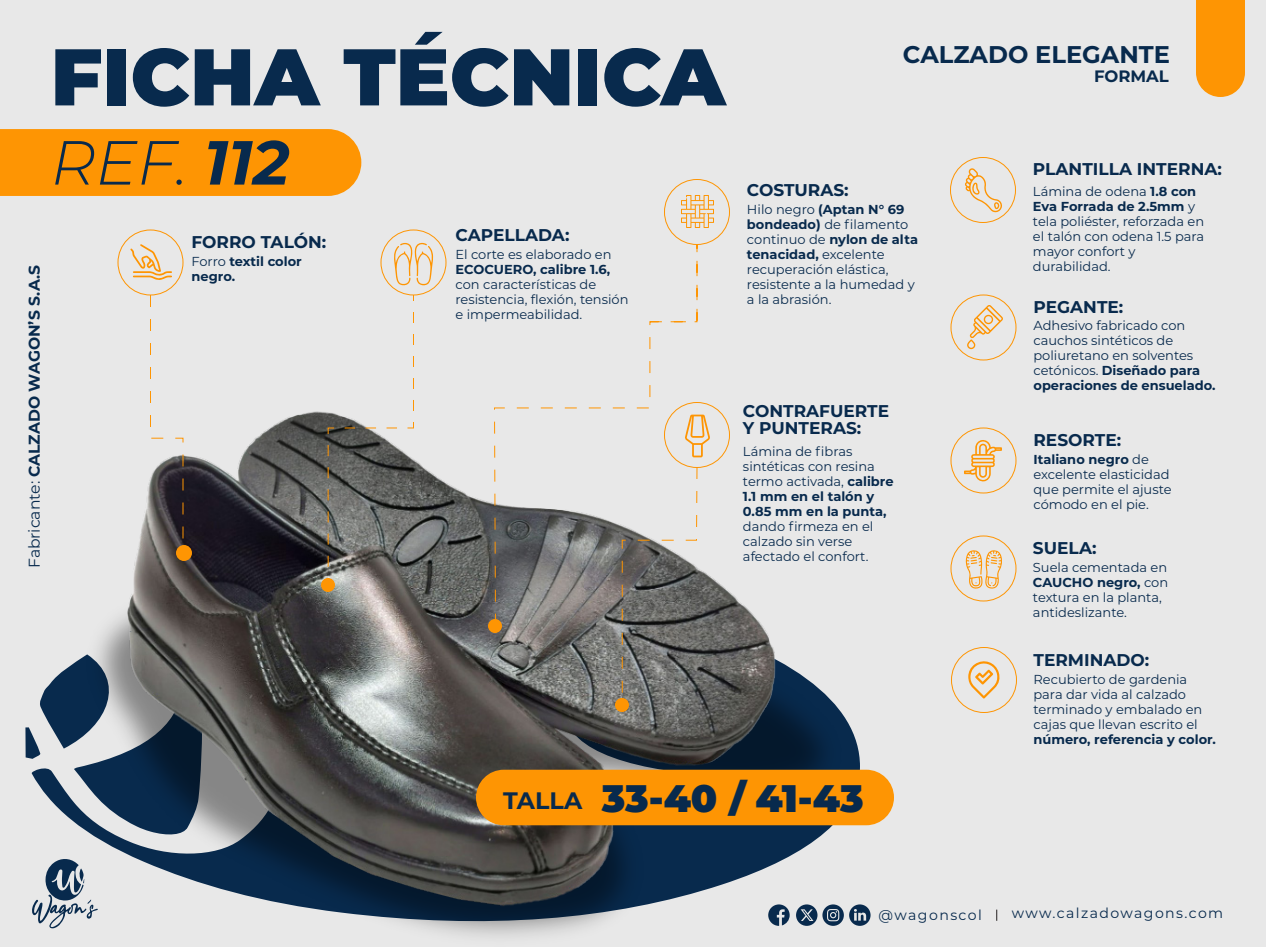
<style>
.page{position:relative;width:1266px;height:948px;background:#fff}
.page>*{position:absolute;margin:0;border:0;box-sizing:border-box;transform-origin:0 0}
.t1{font:900 80.2px "Montserrat";color:#082a4d}
.t2{font:italic 300 62.1px "Montserrat";color:#082a4d}
.t3{font:900 38.3px "Montserrat";letter-spacing:-.005em;color:#082a4d}
.t4{font:700 24.1px "Montserrat";color:#082a4d}
.t5{font:700 17px/17px "Montserrat";color:#082a4d}
.t6{font:700 16.5px "Montserrat";color:#082a4d}
.t7{font:700 15.6px "Montserrat";color:#082a4d}
.t8{font:14.1px "Montserrat";letter-spacing:.1em;color:#082a4d}
.t9{font:13px/15px "Montserrat";color:#082a4d}
.t10{font:700 13px/15px "Montserrat";color:#082a4d}
.s1{font-weight:400}
.s2{font-weight:700}
.s3{font-weight:700;font-size:23.8px}
</style>
<div class="page">
<div style="left:0;top:0;width:1266px;height:947px;background:#e8e8e8"></div>
<div style="left:1196px;top:0;width:49px;height:97px;background:#fe9503"></div>
<svg style="left:31px;top:741px;width:829px;height:188px"></svg>
<svg style="left:25px;top:664px;width:47px;height:95px"></svg>
<img style="left:72px;top:622px;width:784px;height:314px">
<img style="left:115px;top:402px;width:668px;height:521px">
<div style="left:0;top:129px;width:361px;height:67px;background:#fe9503"></div>
<div style="left:118px;top:230px;width:66px;height:66px;border:1px solid #fe9503;border-radius:50%"></div>
<div style="left:380px;top:230px;width:66px;height:66px;border:1px solid #fe9503;border-radius:50%"></div>
<div style="left:950px;top:157px;width:66px;height:66px;border:1px solid #fe9503;border-radius:50%"></div>
<div style="left:664px;top:179px;width:66px;height:66px;border:1px solid #fe9503;border-radius:50%"></div>
<div style="left:950px;top:294px;width:66px;height:66px;border:1px solid #fe9503;border-radius:50%"></div>
<div style="left:950px;top:428px;width:66px;height:66px;border:1px solid #fe9503;border-radius:50%"></div>
<div style="left:950px;top:536px;width:66px;height:66px;border:1px solid #fe9503;border-radius:50%"></div>
<div style="left:951px;top:647px;width:66px;height:66px;border:1px solid #fe9503;border-radius:50%"></div>
<div style="left:476px;top:770px;width:418px;height:55px;background:#fe9503;border-radius:28px"></div>
<svg style="left:327px;top:427px;width:8px;height:140px"></svg>
<svg style="left:345px;top:421px;width:69px;height:8px"></svg>
<svg style="left:413px;top:295px;width:1px;height:116px"></svg>
<div style="left:321px;top:578px;width:14px;height:14px;background:#fe9503;border-radius:50%"></div>
<div style="left:488px;top:619px;width:14px;height:14px;background:#fe9503;border-radius:50%"></div>
<div style="left:176px;top:545px;width:16px;height:16px;background:#fe9503;border-radius:50%"></div>
<svg style="left:150px;top:294px;width:34px;height:260px"></svg>
<svg style="left:768px;top:904px;width:22px;height:22px"></svg>
<svg style="left:796px;top:904px;width:75px;height:22px"></svg>
<svg style="left:493px;top:244px;width:205px;height:381px"></svg>
<svg style="left:621px;top:466px;width:77px;height:234px"></svg>
<div style="left:615px;top:698px;width:14px;height:14px;background:#fe9503;border-radius:50%"></div>
<svg style="left:130px;top:244px;width:42px;height:36px"></svg>
<svg style="left:394px;top:242px;width:39px;height:44px"></svg>
<svg style="left:681px;top:195px;width:33px;height:33px"></svg>
<svg style="left:685px;top:415px;width:25px;height:42px"></svg>
<svg style="left:965px;top:168px;width:37px;height:44px"></svg>
<svg style="left:967px;top:305px;width:36px;height:44px"></svg>
<svg style="left:964px;top:440px;width:38px;height:42px"></svg>
<svg style="left:966px;top:550px;width:36px;height:39px"></svg>
<svg style="left:968px;top:661px;width:32px;height:38px"></svg>
<p class="t7" style="left:23px;top:568px;width:305px;rotate:-90deg"><span class="s1">Fabricante:</span> CALZADO WAGON’S S.A.S</p>
<h1 class="t1" style="left:51px;top:17px;width:676px">FICHA TÉCNICA</h1>
<h2 class="t2" style="left:51px;top:120px;width:240px">REF. <span class="s2">112</span></h2>
<h3 class="t5" style="left:191px;top:233px;width:136px">FORRO TALÓN:</h3>
<p class="t10" style="left:191px;top:253px;width:112px"><span class="s1">Forro</span> textil color negro.</p>
<h3 class="t5" style="left:455px;top:226px;width:116px">CAPELLADA:</h3>
<p class="t9" style="left:455px;top:246px;width:158px">El corte es elaborado en</p>
<p class="t10" style="left:455px;top:261px;width:156px">ECOCUERO, calibre 1.6,</p>
<p class="t9" style="left:455px;top:276px;width:175px">con características de resistencia, flexión, tensión e impermeabilidad.</p>
<h3 class="t4" style="left:903px;top:37px;width:268px">CALZADO ELEGANTE</h3>
<p class="t6" style="left:1094px;top:65px;width:76px">FORMAL</p>
<h3 class="t5" style="left:747px;top:181px;width:103px">COSTURAS:</h3>
<p class="t9" style="left:747px;top:201px;width:173px">Hilo negro <span class="s2">(Aptan N° 69 bondeado)</span> de filamento continuo de <span class="s2">nylon de alta tenacidad,</span> excelente recuperación elástica, resistente a la humedad y a la abrasión.</p>
<h3 class="t5" style="left:743px;top:402px;width:148px">CONTRAFUERTE<br>Y PUNTERAS:</h3>
<p class="t9" style="left:743px;top:443px;width:152px">Lámina de fibras sintéticas con resina termo activada, <span class="s2">calibre<br>1.1 mm en el talón y<br>0.85 mm en la punta,</span></p>
<p class="t9" style="left:743px;top:518px;width:132px">dando firmeza en el calzado sin verse afectado el confort.</p>
<h3 class="t5" style="left:1033px;top:159px;width:191px">PLANTILLA INTERNA:</h3>
<p class="t9" style="left:1033px;top:184px;width:173px">Lámina de odena <span class="s2">1.8 con<br>Eva Forrada de 2.5mm</span> y tela poliéster, reforzada en el talón con odena 1.5 para mayor confort y durabilidad.</p>
<h3 class="t5" style="left:1033px;top:297px;width:91px">PEGANTE:</h3>
<p class="t9" style="left:1033px;top:318px;width:184px">Adhesivo fabricado con cauchos sintéticos de poliuretano en solventes cetónicos. <span class="s2">Diseñado para operaciones de ensuelado.</span></p>
<h3 class="t5" style="left:1033px;top:431px;width:89px">RESORTE:</h3>
<p class="t9" style="left:1033px;top:451px;width:140px"><span class="s2">Italiano negro</span> de excelente elasticidad que permite el ajuste cómodo en el pie.</p>
<h3 class="t5" style="left:1033px;top:539px;width:65px">SUELA:</h3>
<p class="t9" style="left:1033px;top:559px;width:137px">Suela cementada en<br><span class="s2">CAUCHO negro,</span> con textura en la planta, antideslizante.</p>
<h3 class="t5" style="left:1033px;top:651px;width:117px">TERMINADO:</h3>
<p class="t9" style="left:1033px;top:671px;width:170px">Recubierto de gardenia para dar vida al calzado terminado y embalado en cajas que llevan escrito el</p>
<p class="t10" style="left:1033px;top:731px;width:184px">número, referencia y color.</p>
<h3 class="t3" style="left:503px;top:770px;width:362px"><span class="s3">TALLA</span> 33-40 / 41-43</h3>
<p class="t8" style="left:879px;top:905px;width:105px">@wagonscol</p>
<p class="t8" style="left:1012px;top:904px;width:213px">www.calzadowagons.com</p>
</div>
